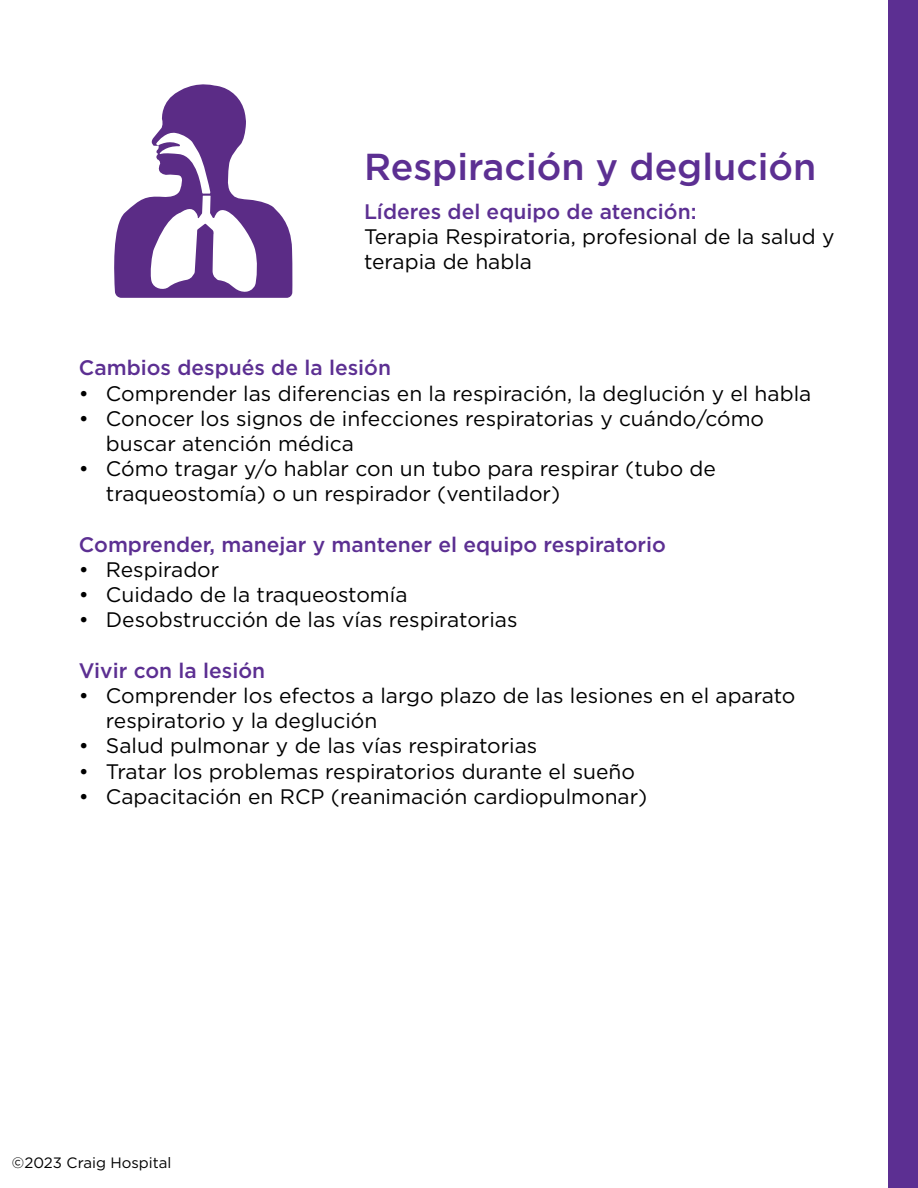
<style>
.page{position:relative;width:918px;height:1188px;background:#fff}
.page>*{position:absolute;margin:0;border:0;box-sizing:border-box;transform-origin:0 0}
.t1{font:500 37.5px "Gotham";color:#5c2f92}
.t2{font:21px/25.2px "Gotham";color:#000}
.t3{font:500 21px "Gotham";color:#5c2f92}
.t4{font:15px "Gotham";color:#000}
</style>
<div class="page">
<div style="left:889px;top:0;width:29px;height:1188px;background:#5c2f92"></div>
<svg style="left:114px;top:84px;width:179px;height:214px"></svg>
<h1 class="t1" style="left:364px;top:142px;width:454px">Respiración y deglución</h1>
<p class="t3" style="left:364px;top:197px;width:334px">Líderes del equipo de atención:</p>
<p class="t2" style="left:364px;top:223px;width:472px">Terapia Respiratoria, profesional de la salud y terapia de habla</p>
<p class="t3" style="left:79px;top:354px;width:314px">Cambios después de la lesión</p>
<p class="t2" style="left:79px;top:380px;width:734px">• Comprender las diferencias en la respiración, la deglución y el habla</p>
<p class="t2" style="left:106px;top:405px;width:660px;text-indent:-27px">• Conocer los signos de infecciones respiratorias y cuándo/cómo buscar atención médica</p>
<p class="t2" style="left:106px;top:456px;width:612px;text-indent:-27px">• Cómo tragar y/o hablar con un tubo para respirar (tubo de traqueostomía) o un respirador (ventilador)</p>
<p class="t3" style="left:79px;top:531px;width:589px">Comprender, manejar y mantener el equipo respiratorio</p>
<p class="t2" style="left:79px;top:556px;width:142px">• Respirador</p>
<p class="t2" style="left:79px;top:582px;width:330px">• Cuidado de la traqueostomía</p>
<p class="t2" style="left:79px;top:607px;width:440px">• Desobstrucción de las vías respiratorias</p>
<p class="t3" style="left:79px;top:657px;width:188px">Vivir con la lesión</p>
<p class="t2" style="left:106px;top:682px;width:691px;text-indent:-27px">• Comprender los efectos a largo plazo de las lesiones en el aparato respiratorio y la deglución</p>
<p class="t2" style="left:79px;top:733px;width:460px">• Salud pulmonar y de las vías respiratorias</p>
<p class="t2" style="left:79px;top:758px;width:558px">• Tratar los problemas respiratorios durante el sueño</p>
<p class="t2" style="left:79px;top:783px;width:570px">• Capacitación en RCP (reanimación cardiopulmonar)</p>
<p class="t4" style="left:12px;top:1154px;width:161px">©2023 Craig Hospital</p>
</div>
